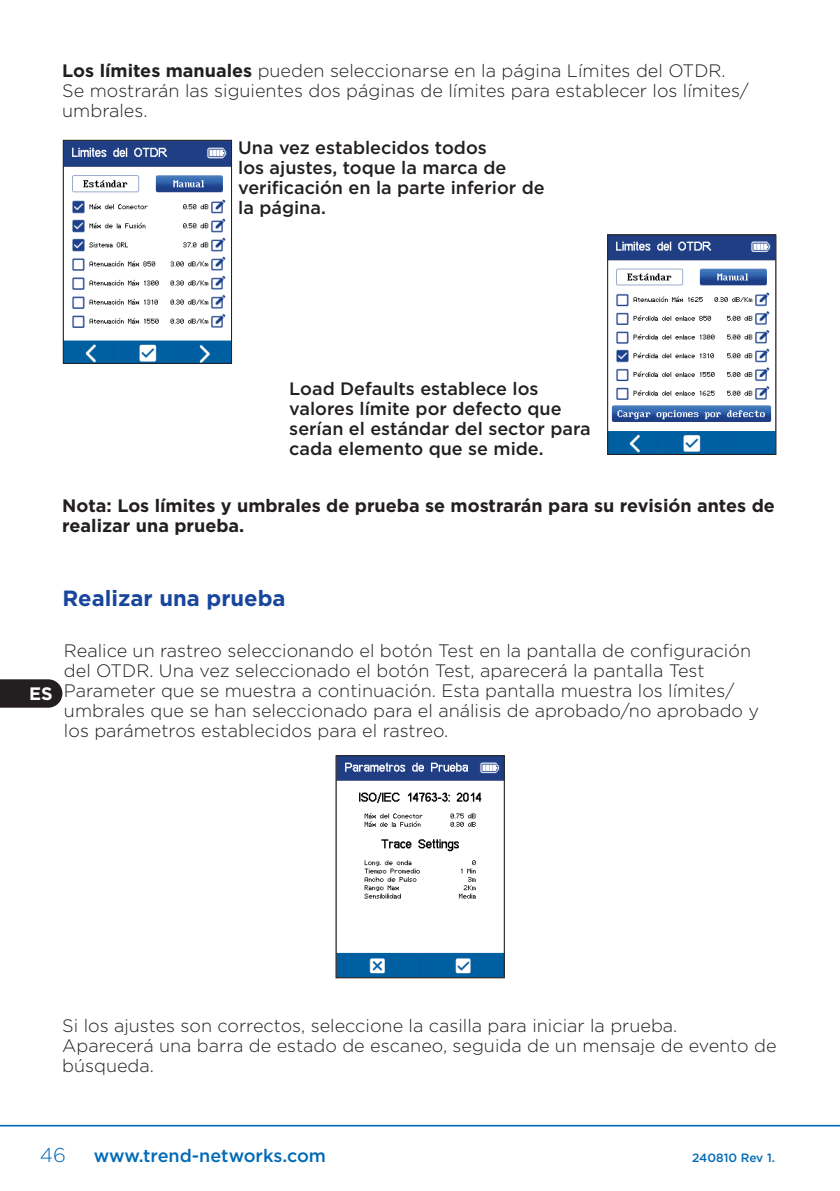
<style>
.page{position:relative;width:840px;height:1191px;background:#fff}
.page>*{position:absolute;margin:0;border:0;box-sizing:border-box;transform-origin:0 0}
.t1{font:700 22px "Gotham";color:#18469d}
.t2{font:300 20px "Gotham";color:#016ab6}
.t3{font:300 18px/20px "Gotham";color:#231f20}
.t4{font:500 18px/20px "Gotham";color:#231f20}
.t5{font:700 18px/20px "Gotham";color:#231f20}
.t6{font:500 18px "Gotham";color:#016ab6}
.t7{font:700 18px "Gotham";color:#fff}
.t8{font:500 12px "Gotham";color:#016ab6}
.s1{font-weight:700}
</style>
<div class="page">
<hr style="left:0;top:1124px;width:839px;height:2px;background:#016ab6">
<img style="left:65px;top:142px;width:165px;height:220px">
<div style="left:63px;top:140px;width:169px;height:224px;border:1px solid #231f20"></div>
<img style="left:609px;top:236px;width:165px;height:217px">
<div style="left:607px;top:234px;width:169px;height:221px;border:1px solid #231f20"></div>
<img style="left:337px;top:757px;width:165px;height:219px">
<div style="left:335px;top:755px;width:169px;height:223px;border:1px solid #231f20"></div>
<svg style="left:0;top:679px;width:62px;height:28px;background:#2e2a2b"></svg>
<p class="t3" style="left:62px;top:61px;width:687px"><span class="s1">Los límites manuales</span> pueden seleccionarse en la página Límites del OTDR.<br>Se mostrarán las siguientes dos páginas de límites para establecer los límites/ umbrales.</p>
<p class="t4" style="left:238px;top:138px;width:308px">Una vez establecidos todos<br>los ajustes, toque la marca de verificación en la parte inferior de la página.</p>
<p class="t4" style="left:289px;top:378px;width:302px">Load Defaults establece los valores límite por defecto que serían el estándar del sector para cada elemento que se mide.</p>
<p class="t5" style="left:62px;top:495px;width:713px">Nota: Los límites y umbrales de prueba se mostrarán para su revisión antes de realizar una prueba.</p>
<p class="t1" style="left:63px;top:586px;width:224px">Realizar una prueba</p>
<p class="t7" style="left:29px;top:683px;width:25px">ES</p>
<p class="t3" style="left:64px;top:641px;width:696px">Realice un rastreo seleccionando el botón Test en la pantalla de configuración del OTDR. Una vez seleccionado el botón Test, aparecerá la pantalla Test Parameter que se muestra a continuación. Esta pantalla muestra los límites/ umbrales que se han seleccionado para el análisis de aprobado/no aprobado y los parámetros establecidos para el rastreo.</p>
<p class="t3" style="left:62px;top:1016px;width:715px">Si los ajustes son correctos, seleccione la casilla para iniciar la prueba.<br>Aparecerá una barra de estado de escaneo, seguida de un mensaje de evento de búsqueda.</p>
<p class="t2" style="left:40px;top:1144px;width:28px">46</p>
<p class="t6" style="left:94px;top:1146px;width:233px">www.trend-networks.com</p>
<p class="t8" style="left:691px;top:1151px;width:84px">240810 Rev 1.</p>
</div>
